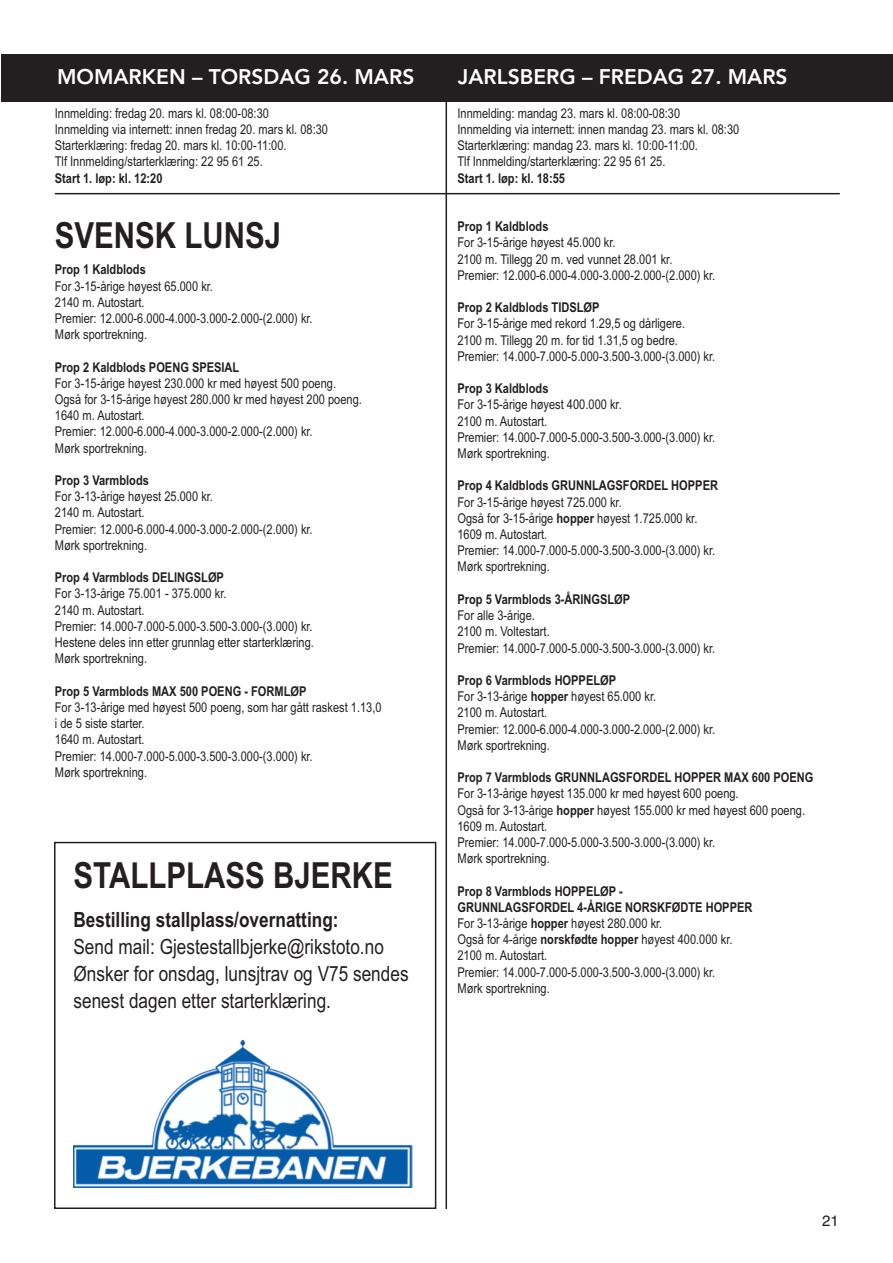
<style>
.page{position:relative;width:893px;height:1263px;background:#fff}
.page>*{position:absolute;margin:0;border:0;box-sizing:border-box;transform-origin:0 0}
.t1{font:700 36px "Arial Narrow";color:#231f20}
.t2{font:21px/27px "Arial Narrow";color:#231f20}
.t3{font:800 21px "Avenir";color:#fff}
.t4{font:700 21px "Arial Narrow";color:#231f20}
.t5{font:15px "Helvetica";color:#231f20}
.t6{font:13.5px/16.2px "Arial Narrow";color:#231f20}
.t7{font:700 13.5px "Arial Narrow";color:#231f20}
.s1{font-weight:700}
</style>
<div class="page">
<div style="left:1px;top:54px;width:892px;height:47px;background:#231f20"></div>
<hr style="left:446px;top:101px;width:1px;height:1108px;background:#231f20">
<hr style="left:55px;top:193px;width:785px;height:1px;background:#231f20">
<div style="left:54px;top:842px;width:382px;height:367px;border:2px solid #231f20"></div>
<img style="left:74px;top:1041px;width:339px;height:146px">
<h2 class="t3" style="left:57px;top:60px;width:359px">MOMARKEN – TORSDAG 26. MARS</h2>
<h2 class="t3" style="left:458px;top:60px;width:331px">JARLSBERG – FREDAG 27. MARS</h2>
<p class="t6" style="left:457px;top:105px;width:283px">Innmelding: mandag 23. mars kl. 08:00-08:30<br>Innmelding via internett: innen mandag 23. mars kl. 08:30<br>Starterklæring: mandag 23. mars kl. 10:00-11:00.<br>Tlf Innmelding/starterklæring: 22 95 61 25.</p>
<p class="t7" style="left:457px;top:170px;width:109px">Start 1. løp: kl. 18:55</p>
<p class="t7" style="left:457px;top:219px;width:93px">Prop 1 Kaldblods</p>
<p class="t6" style="left:457px;top:235px;width:259px">For 3-15-årige høyest 45.000 kr.<br>2100 m. Tillegg 20 m. ved vunnet 28.001 kr.<br>Premier: 12.000-6.000-4.000-3.000-2.000-(2.000) kr.</p>
<p class="t7" style="left:457px;top:300px;width:144px">Prop 2 Kaldblods TIDSLØP</p>
<p class="t6" style="left:457px;top:316px;width:259px">For 3-15-årige med rekord 1.29,5 og dårligere.<br>2100 m. Tillegg 20 m. for tid 1.31,5 og bedre.<br>Premier: 14.000-7.000-5.000-3.500-3.000-(3.000) kr.</p>
<p class="t7" style="left:457px;top:381px;width:93px">Prop 3 Kaldblods</p>
<p class="t6" style="left:457px;top:397px;width:259px">For 3-15-årige høyest 400.000 kr.<br>2100 m. Autostart.<br>Premier: 14.000-7.000-5.000-3.500-3.000-(3.000) kr.<br>Mørk sportrekning.</p>
<p class="t7" style="left:457px;top:478px;width:262px">Prop 4 Kaldblods GRUNNLAGSFORDEL HOPPER</p>
<p class="t6" style="left:457px;top:494px;width:259px">For 3-15-årige høyest 725.000 kr.<br>Også for 3-15-årige <span class="s1">hopper</span> høyest 1.725.000 kr.<br>1609 m. Autostart.<br>Premier: 14.000-7.000-5.000-3.500-3.000-(3.000) kr.<br>Mørk sportrekning.</p>
<p class="t7" style="left:457px;top:591px;width:174px">Prop 5 Varmblods 3-ÅRINGSLØP</p>
<p class="t6" style="left:457px;top:607px;width:259px">For alle 3-årige.<br>2100 m. Voltestart.<br>Premier: 14.000-7.000-5.000-3.500-3.000-(3.000) kr.</p>
<p class="t6" style="left:457px;top:672px;width:259px"><span class="s1">Prop 6 Varmblods HOPPELØP<br></span>For 3-13-årige <span class="s1">hopper</span> høyest 65.000 kr.<br>2100 m. Autostart.<br>Premier: 12.000-6.000-4.000-3.000-2.000-(2.000) kr.<br>Mørk sportrekning.</p>
<p class="t7" style="left:457px;top:769px;width:357px">Prop 7 Varmblods GRUNNLAGSFORDEL HOPPER MAX 600 POENG</p>
<p class="t6" style="left:457px;top:785px;width:349px">For 3-13-årige høyest 135.000 kr med høyest 600 poeng.<br>Også for 3-13-årige <span class="s1">hopper</span> høyest 155.000 kr med høyest 600 poeng.<br>1609 m. Autostart.<br>Premier: 14.000-7.000-5.000-3.500-3.000-(3.000) kr.<br>Mørk sportrekning.</p>
<p class="t6" style="left:457px;top:883px;width:296px"><span class="s1">Prop 8 Varmblods HOPPELØP -<br>GRUNNLAGSFORDEL 4-ÅRIGE NORSKFØDTE HOPPER </span>For 3-13-årige <span class="s1">hopper</span> høyest 280.000 kr.<br>Også for 4-årige <span class="s1">norskfødte hopper</span> høyest 400.000 kr.<br>2100 m. Autostart.<br>Premier: 14.000-7.000-5.000-3.500-3.000-(3.000) kr.<br>Mørk sportrekning.</p>
<p class="t6" style="left:55px;top:105px;width:275px">Innmelding: fredag 20. mars kl. 08:00-08:30<br>Innmelding via internett: innen fredag 20. mars kl. 08:30<br>Starterklæring: fredag 20. mars kl. 10:00-11:00.<br>Tlf Innmelding/starterklæring: 22 95 61 25.</p>
<p class="t7" style="left:55px;top:170px;width:109px">Start 1. løp: kl. 12:20</p>
<h1 class="t1" style="left:55px;top:214px;width:228px">SVENSK LUNSJ</h1>
<p class="t7" style="left:55px;top:262px;width:93px">Prop 1 Kaldblods</p>
<p class="t6" style="left:55px;top:278px;width:259px">For 3-15-årige høyest 65.000 kr.<br>2140 m. Autostart.<br>Premier: 12.000-6.000-4.000-3.000-2.000-(2.000) kr.<br>Mørk sportrekning.</p>
<p class="t7" style="left:55px;top:359px;width:186px">Prop 2 Kaldblods POENG SPESIAL</p>
<p class="t6" style="left:55px;top:375px;width:309px">For 3-15-årige høyest 230.000 kr med høyest 500 poeng.<br>Også for 3-15-årige høyest 280.000 kr med høyest 200 poeng.<br>1640 m. Autostart.<br>Premier: 12.000-6.000-4.000-3.000-2.000-(2.000) kr.<br>Mørk sportrekning.</p>
<p class="t7" style="left:55px;top:472px;width:96px">Prop 3 Varmblods</p>
<p class="t6" style="left:55px;top:488px;width:259px">For 3-13-årige høyest 25.000 kr.<br>2140 m. Autostart.<br>Premier: 12.000-6.000-4.000-3.000-2.000-(2.000) kr.<br>Mørk sportrekning.</p>
<p class="t7" style="left:55px;top:570px;width:171px">Prop 4 Varmblods DELINGSLØP</p>
<p class="t6" style="left:55px;top:586px;width:261px">For 3-13-årige 75.001 - 375.000 kr.<br>2140 m. Autostart.<br>Premier: 14.000-7.000-5.000-3.500-3.000-(3.000) kr.<br>Hestene deles inn etter grunnlag etter starterklæring.<br>Mørk sportrekning.</p>
<p class="t7" style="left:55px;top:683px;width:253px">Prop 5 Varmblods MAX 500 POENG - FORMLØP</p>
<p class="t6" style="left:55px;top:699px;width:328px">For 3-13-årige med høyest 500 poeng, som har gått raskest 1.13,0 i de 5 siste starter.<br>1640 m. Autostart.<br>Premier: 14.000-7.000-5.000-3.500-3.000-(3.000) kr.<br>Mørk sportrekning.</p>
<h1 class="t1" style="left:73px;top:854px;width:321px">STALLPLASS BJERKE</h1>
<h2 class="t4" style="left:73px;top:907px;width:267px">Bestilling stallplass/overnatting:</h2>
<h2 class="t2" style="left:74px;top:933px;width:337px">Send mail: Gjestestallbjerke@rikstoto.no<br>Ønsker for onsdag, lunsjtrav og V75 sendes senest dagen etter starterklæring.</h2>
<p class="t5" style="left:822px;top:1212px;width:18px">21</p>
</div>
